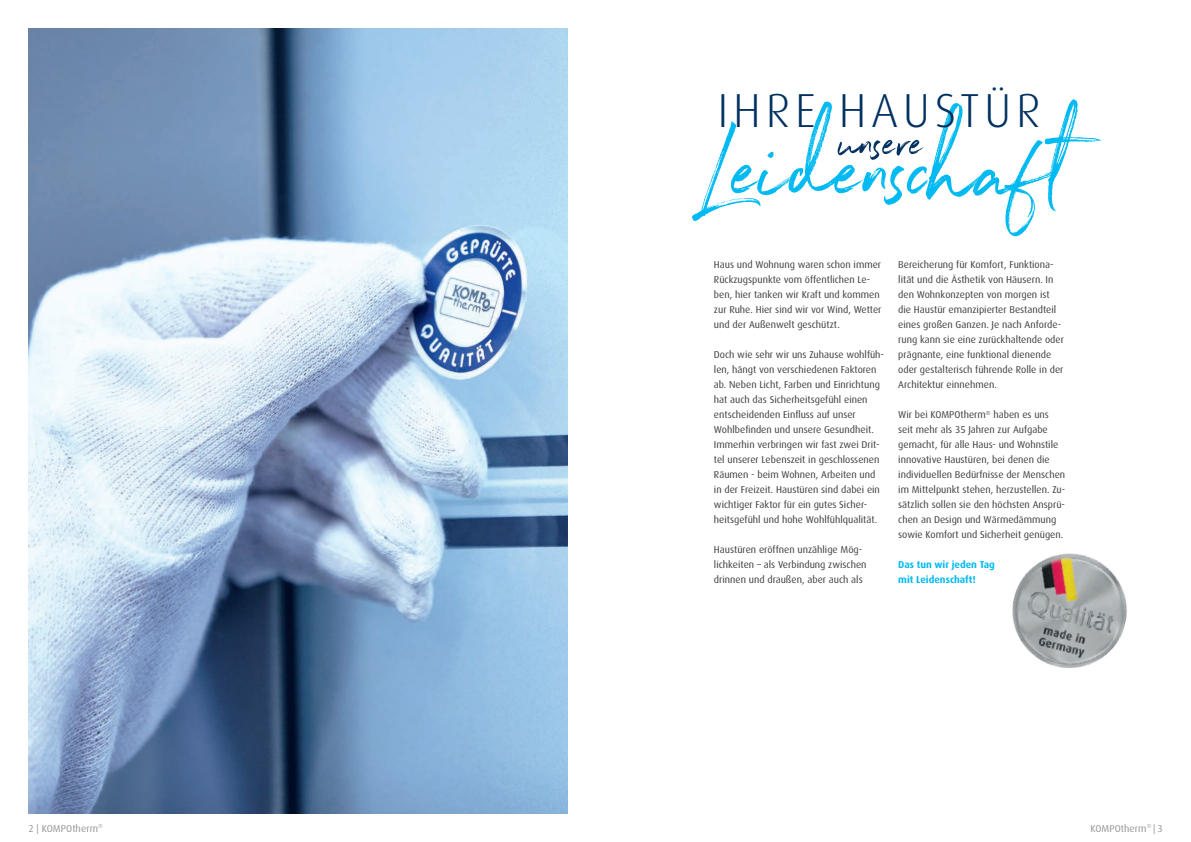
<style>
.page{position:relative;width:1191px;height:842px;background:#fff}
.page>*{position:absolute;margin:0;border:0;box-sizing:border-box;transform-origin:0 0}
.t1{font:114.5px "Northwell";color:#00baf1}
.t2{font:57.2px "Northwell";color:#003160}
.t3{font:300 47.7px "Dax";letter-spacing:.1em;color:#003160}
.t4{font:10px/15px "Dax";color:#3e3e3f}
.t5{font:700 10px/15px "Dax";color:#00baf1}
.t6{font:10px "Dax";letter-spacing:.01em;color:#939598}
.s1{font-family:"Northwell Alt"}
</style>
<div class="page">
<img style="left:28px;top:28px;width:539px;height:786px">
<img style="left:1012px;top:553px;width:115px;height:116px">
<h3 class="t3" style="left:717px;top:84px;width:325px">IHRE HAUSTÜR</h3>
<h2 class="t2" style="left:840px;top:101px;width:87px">un<span class="s1">s</span>ere</h2>
<h1 class="t1" style="left:709px;top:87px;width:361px">Leiden<span class="s1">s</span>chaft</h1>
<p class="t4" style="left:714px;top:257px;width:169px">Haus und Wohnung waren schon immer Rückzugspunkte vom öffentlichen Le&shy;ben, hier tanken wir Kraft und kommen zur Ruhe. Hier sind wir vor Wind, Wetter und der Außenwelt geschützt.</p>
<p class="t4" style="left:714px;top:347px;width:172px">Doch wie sehr wir uns Zuhause wohlfüh&shy;len, hängt von verschiedenen Faktoren ab. Neben Licht, Farben und Einrichtung hat auch das Sicherheitsgefühl einen entscheidenden Einfluss auf unser Wohlbefinden und unsere Gesundheit.<br>Immerhin verbringen wir fast zwei Drit&shy;tel unserer Lebenszeit in geschlossenen Räumen - beim Wohnen, Arbeiten und in der Freizeit. Haustüren sind dabei ein wichtiger Faktor für ein gutes Sicher&shy;heitsgefühl und hohe Wohlfühlqualität.</p>
<p class="t4" style="left:714px;top:542px;width:154px">Haustüren eröffnen unzählige Mög&shy;lichkeiten – als Verbindung zwischen drinnen und draußen, aber auch als</p>
<p class="t4" style="left:898px;top:257px;width:167px">Bereicherung für Komfort, Funktiona&shy;lität und die Ästhetik von Häusern. In den Wohnkonzepten von morgen ist die Haustür emanzipierter Bestandteil eines großen Ganzen. Je nach Anforde&shy;rung kann sie eine zurückhaltende oder prägnante, eine funktional dienende oder gestalterisch führende Rolle in der Architektur einnehmen.</p>
<p class="t4" style="left:898px;top:407px;width:168px">Wir bei KOMPOtherm<sup>®</sup> haben es uns seit mehr als 35 Jahren zur Aufgabe gemacht, für alle Haus- und Wohnstile innovative Haustüren, bei denen die individuellen Bedürfnisse der Menschen im Mittelpunkt stehen, herzustellen. Zu&shy;sätzlich sollen sie den höchsten Ansprü&shy;chen an Design und Wärmedämmung sowie Komfort und Sicherheit genügen.</p>
<p class="t5" style="left:898px;top:557px;width:98px">Das tun wir jeden Tag mit Leidenschaft!</p>
<p class="t6" style="left:28px;top:823px;width:76px">2 | KOMPOtherm<sup>®</sup></p>
<p class="t6" style="left:1090px;top:823px;width:74px">KOMPOtherm<sup>®</sup> | 3</p>
</div>
